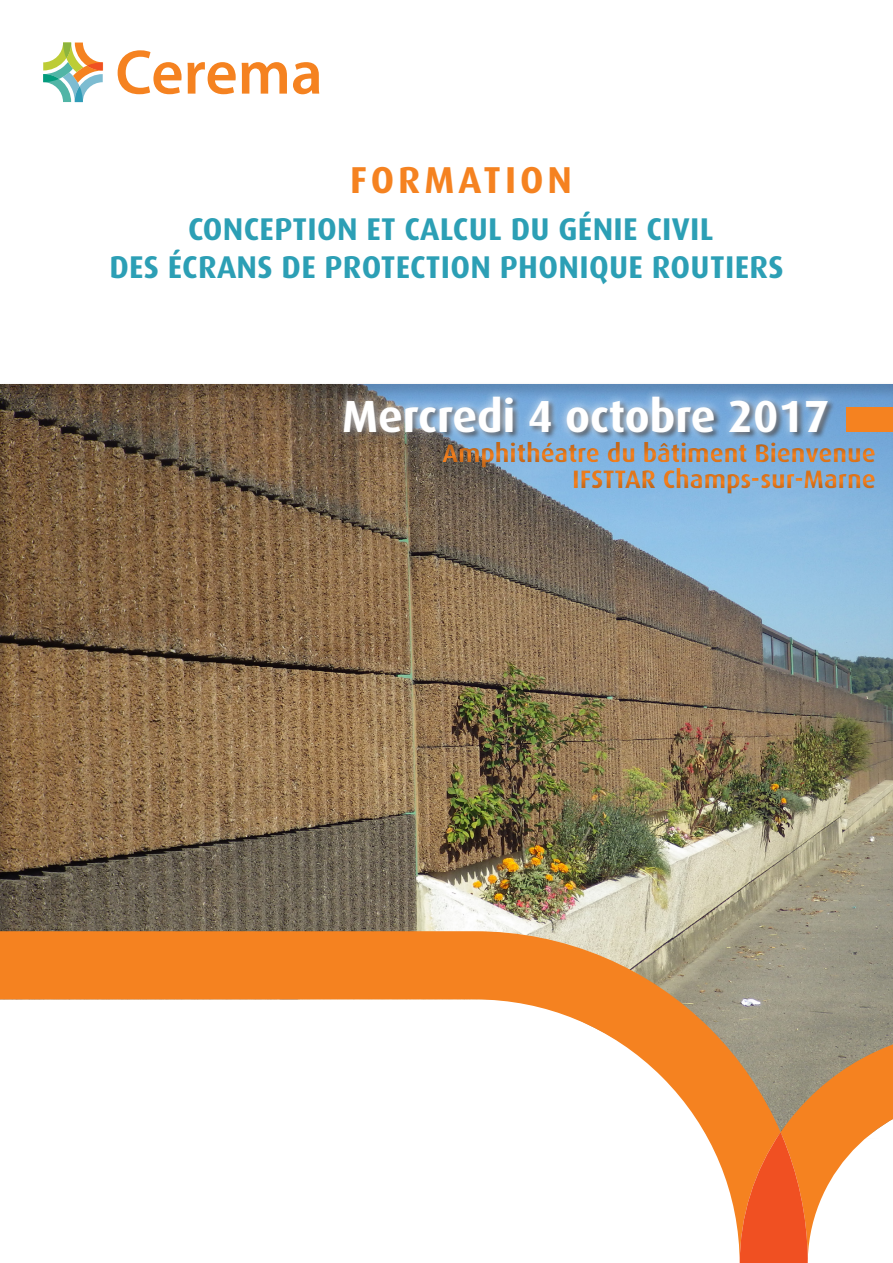
<style>
.page{position:relative;width:893px;height:1263px;background:#fff}
.page>*{position:absolute;margin:0;border:0;box-sizing:border-box;transform-origin:0 0}
.t1{font:700 45px "Dax OT";color:#fff}
.t2{font:700 37.5px "Dax OT";letter-spacing:.105em;color:#f58220}
.t3{font:700 31.5px "Dax OT";letter-spacing:.01em;color:#2c9fb5}
.t4{font:700 25.5px/25.5px "Dax OT";color:#f58220;text-align:right}
</style>
<div class="page">
<svg style="left:118px;top:50px;width:64px;height:44px"></svg>
<svg style="left:188px;top:62px;width:48px;height:32px"></svg>
<svg style="left:242px;top:62px;width:45px;height:32px"></svg>
<svg style="left:293px;top:62px;width:26px;height:32px"></svg>
<svg style="left:43px;top:43px;width:60px;height:59px"></svg>
<div style="left:0;top:384px;width:893px;height:780px;background:#808285;opacity:.33"></div>
<svg style="left:0;top:931px;width:808px;height:332px"></svg>
<svg style="left:740px;top:1030px;width:153px;height:233px"></svg>
<div style="left:334px;top:387px;width:503px;height:54px;background:#fff;opacity:.75"></div>
<div style="left:428px;top:437px;width:462px;height:58px;background:#231f20;opacity:.5"></div>
<div style="left:846px;top:407px;width:47px;height:25px;background:#f58220"></div>
<p class="t2" style="left:350px;top:159px;width:224px">FORMATION</p>
<p class="t3" style="left:188px;top:211px;width:527px">CONCEPTION ET CALCUL DU GÉNIE CIVIL</p>
<p class="t3" style="left:109px;top:249px;width:676px">DES ÉCRANS DE PROTECTION PHONIQUE ROUTIERS</p>
<p class="t1" style="left:342px;top:391px;width:489px">Mercredi 4 octobre 2017</p>
<p class="t4" style="left:442px;top:441px;width:435px">Amphithéatre du bâtiment Bienvenue<br>IFSTTAR Champs-sur-Marne</p>
</div>
